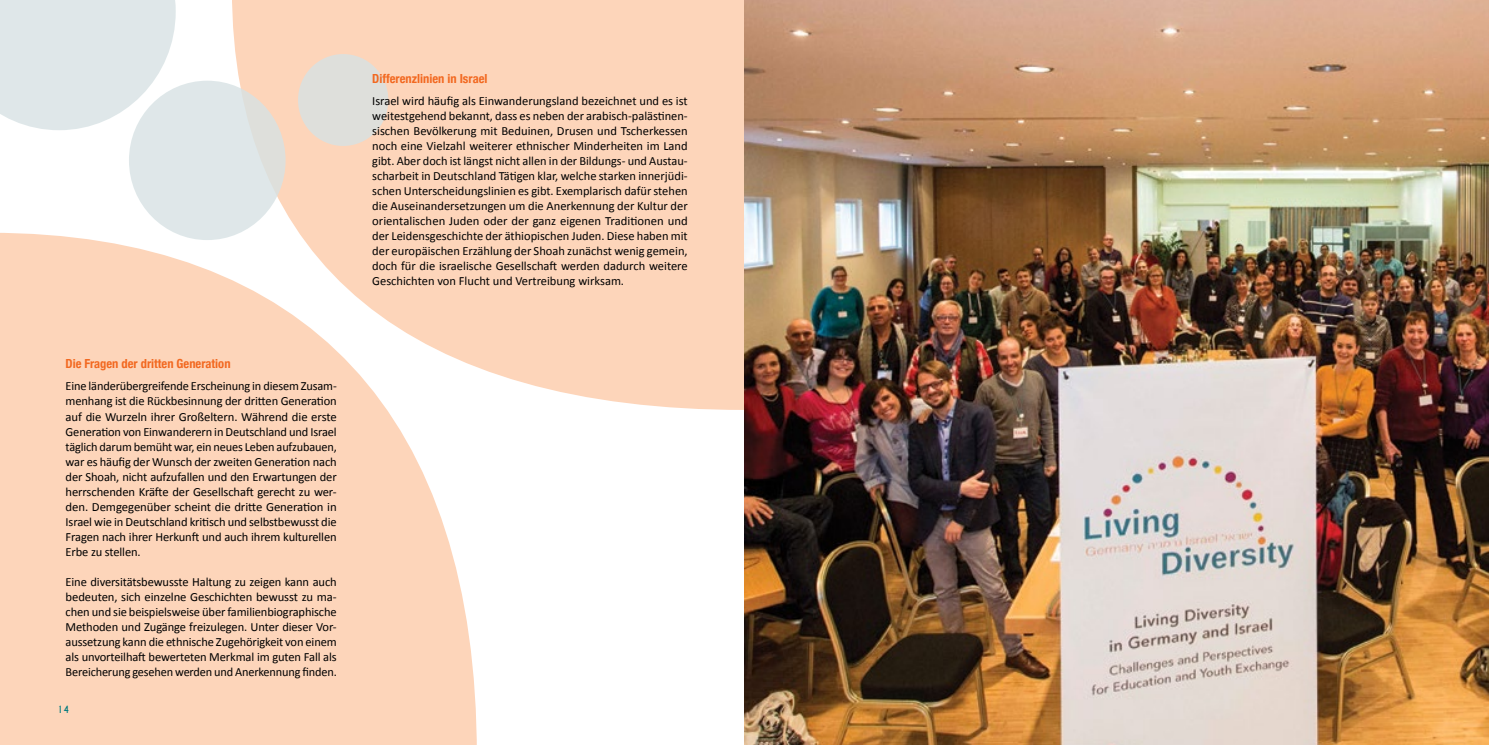
<style>
.page{position:relative;width:1489px;height:745px;background:#fff}
.page>*{position:absolute;margin:0;border:0;box-sizing:border-box;transform-origin:0 0}
.t1{font:12.5px/15px "Calibri";letter-spacing:-.01em;color:#000;text-align:justify}
.t2{font:700 condensed 12.5px "Helvetica Neue";color:#f26921}
.t3{font:700 9.38px "Caviar Dreams";color:#00797d}
</style>
<div class="page">
<div style="left:0;top:233px;width:477px;height:511px;background:#fdd5ba"></div>
<svg style="left:232px;top:0;width:512px;height:409px;background:#fdd9c1"></svg>
<svg style="left:0;top:0;width:176px;height:130px;background:#e2e9eb"></svg>
<div style="left:129px;top:81px;width:156px;height:159px;background:linear-gradient(to right,#dfe9ec,#dee3e1);border-radius:50%"></div>
<div style="left:298px;top:54px;width:90px;height:92px;background:#dedfdb;border-radius:50%"></div>
<img style="left:744px;top:0;width:744px;height:744px">
<p class="t2" style="left:66px;top:355px;width:166px">Die Fragen der dritten Generation</p>
<p class="t1" style="left:66px;top:378px;width:273px">Eine länderübergreifende Erscheinung in diesem Zusam&shy;menhang ist die Rückbesinnung der dritten Generation auf die Wurzeln ihrer Großeltern. Während die erste Generation von Einwanderern in Deutschland und Israel täglich darum bemüht war, ein neues Leben aufzubauen, war es häufig der Wunsch der zweiten Generation nach der Shoah, nicht aufzufallen und den Erwartungen der herrschenden Kräfte der Gesellschaft gerecht zu wer&shy;den. Demgegenüber scheint die dritte Generation in Israel wie in Deutschland kritisch und selbstbewusst die Fragen nach ihrer Herkunft und auch ihrem kulturellen Erbe zu stellen.</p>
<p class="t1" style="left:66px;top:573px;width:273px">Eine diversitätsbewusste Haltung zu zeigen kann auch bedeuten, sich einzelne Geschichten bewusst zu ma&shy;chen und sie beispielsweise über familienbiographische Methoden und Zugänge freizulegen. Unter dieser Vor&shy;aussetzung kann die ethnische Zugehörigkeit von einem als unvorteilhaft bewerteten Merkmal im guten Fall als Bereicherung gesehen werden und Anerkennung finden.</p>
<p class="t3" style="left:57px;top:703px;width:14px">14</p>
<p class="t2" style="left:372px;top:70px;width:117px">Differenzlinien in Israel</p>
<p class="t1" style="left:372px;top:93px;width:317px">Israel wird häufig als Einwanderungsland bezeichnet und es ist weitestgehend bekannt, dass es neben der arabisch-palästinen&shy;sischen Bevölkerung mit Beduinen, Drusen und Tscherkessen noch eine Vielzahl weiterer ethnischer Minderheiten im Land gibt. Aber doch ist längst nicht allen in der Bildungs- und Austau&shy;scharbeit in Deutschland Tätigen klar, welche starken innerjüdi&shy;schen Unterscheidungslinien es gibt. Exemplarisch dafür stehen die Auseinandersetzungen um die Anerkennung der Kultur der orientalischen Juden oder der ganz eigenen Traditionen und der Leidensgeschichte der äthiopischen Juden. Diese haben mit der europäischen Erzählung der Shoah zunächst wenig gemein, doch für die israelische Gesellschaft werden dadurch weitere Geschichten von Flucht und Vertreibung wirksam.</p>
</div>
